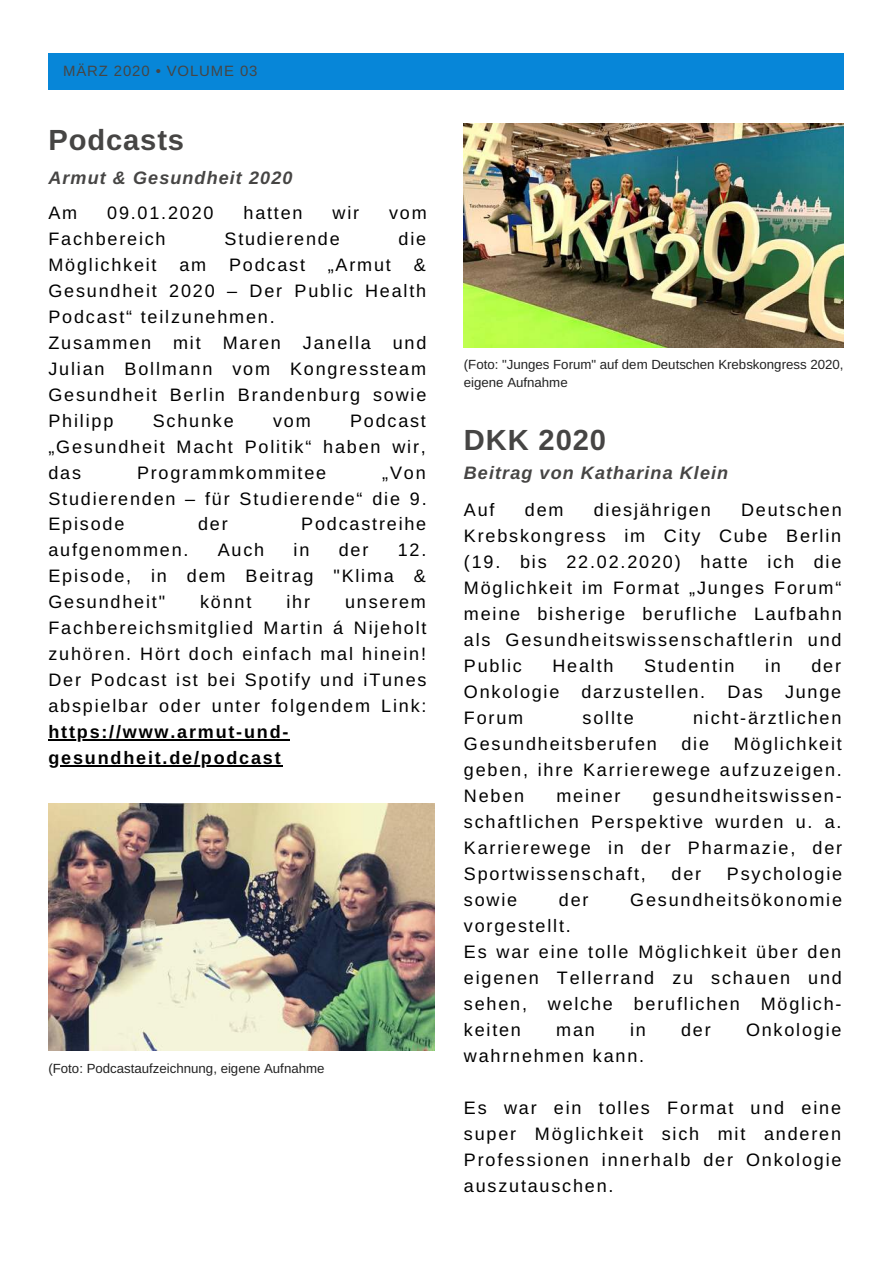
<style>
.page{position:relative;width:894px;height:1264px;background:#fff}
.page>*{position:absolute;margin:0;border:0;box-sizing:border-box;transform-origin:0 0}
.t1{font:700 29.1px "Arimo";letter-spacing:.03em;color:#464544}
.t2{font:18px/26px "Arimo";letter-spacing:.1em;color:#000;text-align:justify}
.t3{font:italic 700 18px "Arimo";letter-spacing:.06em;color:#464544}
.t4{font:700 18px/26px "Arimo";letter-spacing:.1em;color:#000}
.t5{font:14.85px "Arimo";letter-spacing:.06em;color:#464544}
.t6{font:13.2px/18px "Arimo";color:#222}
</style>
<div class="page">
<div style="left:48px;top:53px;width:795px;height:36px;background:#0786d8"></div>
<img style="left:48px;top:803px;width:387px;height:247px">
<img style="left:464px;top:123px;width:379px;height:225px">
<hr style="left:48px;top:739px;width:242px;height:1px;background:#000">
<hr style="left:48px;top:765px;width:234px;height:1px;background:#000">
<p class="t5" style="left:63px;top:63px;width:196px">MÄRZ 2020 • VOLUME 03</p>
<h1 class="t1" style="left:48px;top:124px;width:137px">Podcasts</h1>
<p class="t3" style="left:48px;top:168px;width:245px">Armut &amp; Gesundheit 2020</p>
<p class="t2" style="left:48px;top:199px;width:30px">Am</p>
<p class="t2" style="left:107px;top:199px;width:108px">09.01.2020</p>
<p class="t2" style="left:243px;top:199px;width:61px">hatten</p>
<p class="t2" style="left:332px;top:199px;width:28px">wir</p>
<p class="t2" style="left:389px;top:199px;width:39px">vom</p>
<p class="t2" style="left:48px;top:225px;width:119px">Fachbereich</p>
<p class="t2" style="left:224px;top:225px;width:117px">Studierende</p>
<p class="t2" style="left:398px;top:225px;width:29px">die</p>
<p class="t2" style="left:48px;top:251px;width:110px">Möglichkeit</p>
<p class="t2" style="left:179px;top:251px;width:28px">am</p>
<p class="t2" style="left:229px;top:251px;width:77px">Podcast</p>
<p class="t2" style="left:328px;top:251px;width:65px">„Armut</p>
<p class="t2" style="left:48px;top:251px;width:379px;text-align:left;text-indent:365px">&amp;<br>Gesundheit 2020 – Der Public Health<br>Podcast“ teilzunehmen.<br>Zusammen mit Maren Janella und<br>Julian Bollmann vom Kongressteam<br>Gesundheit Berlin Brandenburg sowie<br>Philipp</p>
<p class="t2" style="left:48px;top:407px;width:379px;text-indent:301px">Podcast „Gesundheit Macht Politik“ haben wir, das</p>
<p class="t2" style="left:153px;top:407px;width:82px">Schunke</p>
<p class="t2" style="left:273px;top:407px;width:39px">vom</p>
<p class="t2" style="left:137px;top:459px;width:191px">Programmkommitee</p>
<p class="t2" style="left:48px;top:459px;width:379px;text-indent:333px">„Von Studierenden – für Studierende“ die 9.<br>Episode</p>
<p class="t2" style="left:198px;top:511px;width:31px">der</p>
<p class="t2" style="left:301px;top:511px;width:126px">Podcastreihe</p>
<p class="t2" style="left:48px;top:537px;width:141px">aufgenommen.</p>
<p class="t2" style="left:218px;top:537px;width:48px">Auch</p>
<p class="t2" style="left:293px;top:537px;width:17px">in</p>
<p class="t2" style="left:338px;top:537px;width:31px">der</p>
<p class="t2" style="left:48px;top:537px;width:379px;text-indent:349px">12.<br>Episode, in dem Beitrag "Klima &amp; Gesundheit"</p>
<p class="t2" style="left:200px;top:589px;width:53px">könnt</p>
<p class="t2" style="left:286px;top:589px;width:25px">ihr</p>
<p class="t2" style="left:48px;top:589px;width:379px;text-indent:296px">unserem Fachbereichsmitglied Martin á Nijeholt zuhören. Hört doch einfach mal hinein!<br>Der Podcast ist bei Spotify und iTunes abspielbar oder unter folgendem Link:</p>
<p class="t4" style="left:48px;top:719px;width:241px">https://www.armut-und&shy;gesundheit.de/podcast</p>
<p class="t6" style="left:48px;top:1059px;width:277px">(Foto: Podcastaufzeichnung, eigene Aufnahme</p>
<p class="t6" style="left:464px;top:355px;width:381px">(Foto: "Junges Forum" auf dem Deutschen Krebskongress 2020, eigene Aufnahme</p>
<h1 class="t1" style="left:464px;top:424px;width:144px">DKK 2020</h1>
<p class="t3" style="left:464px;top:462px;width:266px">Beitrag von Katharina Klein</p>
<p class="t2" style="left:464px;top:496px;width:32px">Auf</p>
<p class="t2" style="left:524px;top:496px;width:40px">dem</p>
<p class="t2" style="left:593px;top:496px;width:118px">diesjährigen</p>
<p class="t2" style="left:464px;top:496px;width:379px;text-indent:277px">Deutschen Krebskongress im City Cube Berlin (19. bis 22.02.2020) hatte ich die Möglichkeit im Format „Junges Forum“ meine bisherige berufliche Laufbahn als Gesundheitswissenschaftlerin und Public</p>
<p class="t2" style="left:464px;top:652px;width:379px;text-indent:347px">der Onkologie darzustellen. Das Junge Forum</p>
<p class="t2" style="left:552px;top:652px;width:63px">Health</p>
<p class="t2" style="left:644px;top:652px;width:92px">Studentin</p>
<p class="t2" style="left:765px;top:652px;width:17px">in</p>
<p class="t2" style="left:582px;top:704px;width:53px">sollte</p>
<p class="t2" style="left:693px;top:704px;width:150px">nicht-ärztlichen</p>
<p class="t2" style="left:464px;top:730px;width:194px">Gesundheitsberufen</p>
<p class="t2" style="left:681px;top:730px;width:29px">die</p>
<p class="t2" style="left:464px;top:730px;width:379px;text-indent:270px">Möglichkeit geben, ihre Karrierewege aufzuzeigen.<br>Neben</p>
<p class="t2" style="left:464px;top:782px;width:379px;text-indent:189px">gesundheitswissen&shy;schaftlichen Perspektive wurden u. a.<br>Karrierewege in der Pharmazie, der Sportwissenschaft,</p>
<p class="t2" style="left:556px;top:782px;width:66px">meiner</p>
<p class="t2" style="left:671px;top:860px;width:31px">der</p>
<p class="t2" style="left:726px;top:860px;width:117px">Psychologie</p>
<p class="t2" style="left:464px;top:886px;width:55px">sowie</p>
<p class="t2" style="left:558px;top:886px;width:31px">der</p>
<p class="t2" style="left:630px;top:886px;width:213px">Gesundheitsökonomie</p>
<p class="t2" style="left:464px;top:912px;width:379px;text-align:left">vorgestellt.<br>Es war eine tolle Möglichkeit über den eigenen Tellerrand zu schauen und sehen, welche beruflichen Möglich&shy;keiten</p>
<p class="t2" style="left:556px;top:1016px;width:40px">man</p>
<p class="t2" style="left:630px;top:1016px;width:17px">in</p>
<p class="t2" style="left:681px;top:1016px;width:31px">der</p>
<p class="t2" style="left:745px;top:1016px;width:97px">Onkologie</p>
<p class="t2" style="left:464px;top:1042px;width:182px">wahrnehmen kann.</p>
<p class="t2" style="left:464px;top:1094px;width:379px">Es war ein tolles Format und eine super Möglichkeit sich mit anderen Professionen innerhalb der Onkologie auszutauschen.</p>
</div>
